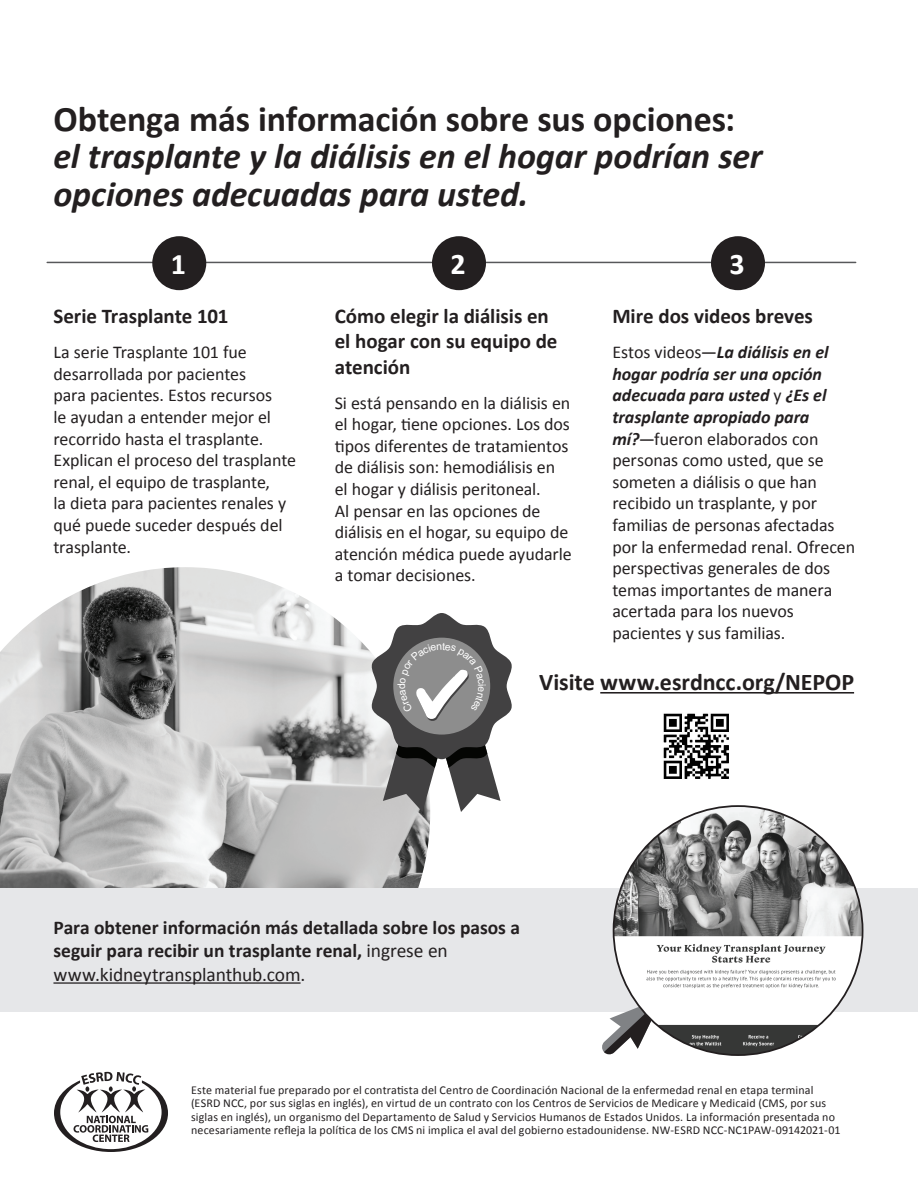
<style>
.page{position:relative;width:918px;height:1188px;background:#fff}
.page>*{position:absolute;margin:0;border:0;box-sizing:border-box;transform-origin:0 0}
.t1{font:italic 700 36px/37.5px "Calibri";letter-spacing:-.005em;color:#231f20}
.t2{font:700 30px "Calibri";color:#fff}
.t3{font:700 24px "Calibri";color:#231f20}
.t4{font:700 21px/25.2px "Calibri";letter-spacing:-.005em;color:#231f20}
.t5{font:700 19.5px/23.4px "Calibri";letter-spacing:-.005em;color:#231f20}
.t6{font:19.5px "Calibri";letter-spacing:-.01em;color:#231f20}
.t7{font:18px/21.6px "Calibri";letter-spacing:-.005em;color:#231f20}
.t8{font:12px/13.5px "Calibri";letter-spacing:.01em;color:#231f20}
.s1{font-style:normal}
.s2{font-weight:700;font-style:italic}
.s3{font-weight:400}
</style>
<div class="page">
<img style="left:0;top:567px;width:430px;height:322px">
<hr style="left:47px;top:262px;width:809px;height:1px;background:#57585a">
<div style="left:0;top:889px;width:918px;height:123px;background:#e6e7e9"></div>
<hr style="left:53px;top:982px;width:248px;height:2px;background:#231f20">
<svg style="left:602px;top:985px;width:72px;height:70px"></svg>
<div style="left:152px;top:236px;width:54px;height:54px;background:#231f20;border-radius:50%"></div>
<div style="left:432px;top:236px;width:54px;height:54px;background:#231f20;border-radius:50%"></div>
<div style="left:711px;top:236px;width:54px;height:54px;background:#231f20;border-radius:50%"></div>
<img style="left:663px;top:713px;width:66px;height:66px">
<img style="left:614px;top:806px;width:249px;height:249px;border-radius:124px">
<hr style="left:600px;top:692px;width:254px;height:2px;background:#231f20">
<svg style="left:54px;top:1072px;width:114px;height:80px"></svg>
<svg style="left:372px;top:613px;width:140px;height:199px"></svg>
<p class="t1" style="left:53px;top:100px;width:711px"><span class="s1">Obtenga más información sobre sus opciones: </span>el trasplante y la diálisis en el hogar podrían ser opciones adecuadas para usted.</p>
<p class="t2" style="left:171px;top:245px;width:17px">1</p>
<p class="t4" style="left:53px;top:304px;width:177px">Serie Trasplante 101</p>
<p class="t7" style="left:53px;top:342px;width:244px">La serie Trasplante 101 fue desarrollada por pacientes<br>para pacientes. Estos recursos<br>le ayudan a entender mejor el recorrido hasta el trasplante.<br>Explican el proceso del trasplante renal, el equipo de trasplante,<br>la dieta para pacientes renales y qué puede suceder después del trasplante.</p>
<p class="t2" style="left:451px;top:245px;width:17px">2</p>
<p class="t4" style="left:335px;top:304px;width:224px">Cómo elegir la diálisis en el hogar con su equipo de atención</p>
<p class="t7" style="left:335px;top:392px;width:239px">Si está pensando en la diálisis en el hogar, tiene opciones. Los dos tipos diferentes de tratamientos de diálisis son: hemodiálisis en el hogar y diálisis peritoneal.<br>Al pensar en las opciones de diálisis en el hogar, su equipo de atención médica puede ayudarle a tomar decisiones.</p>
<p class="t2" style="left:730px;top:245px;width:17px">3</p>
<p class="t4" style="left:612px;top:304px;width:202px">Mire dos videos breves</p>
<p class="t7" style="left:612px;top:342px;width:244px">Estos videos—<span class="s2">La diálisis en el hogar podría ser una opción adecuada para usted</span> y <span class="s2">¿Es el trasplante apropiado para mí?</span>—fueron elaborados con personas como usted, que se someten a diálisis o que han recibido un trasplante, y por familias de personas afectadas por la enfermedad renal. Ofrecen perspectivas generales de dos temas importantes de manera acertada para los nuevos pacientes y sus familias.</p>
<p class="t3" style="left:539px;top:667px;width:317px">Visite www.esrdncc.org/NEPOP</p>
<p class="t5" style="left:53px;top:916px;width:468px">Para obtener información más detallada sobre los pasos a seguir para recibir un trasplante renal, <span class="s3">ingrese en</span></p>
<p class="t6" style="left:53px;top:962px;width:254px">www.kidneytransplanthub.com.</p>
<p class="t8" style="left:191px;top:1083px;width:651px">Este material fue preparado por el contratista del Centro de Coordinación Nacional de la enfermedad renal en etapa terminal (ESRD NCC, por sus siglas en inglés), en virtud de un contrato con los Centros de Servicios de Medicare y Medicaid (CMS, por sus siglas en inglés), un organismo del Departamento de Salud y Servicios Humanos de Estados Unidos. La información presentada no necesariamente refleja la política de los CMS ni implica el aval del gobierno estadounidense. NW-ESRD NCC-NC1PAW-09142021-01</p>
</div>
